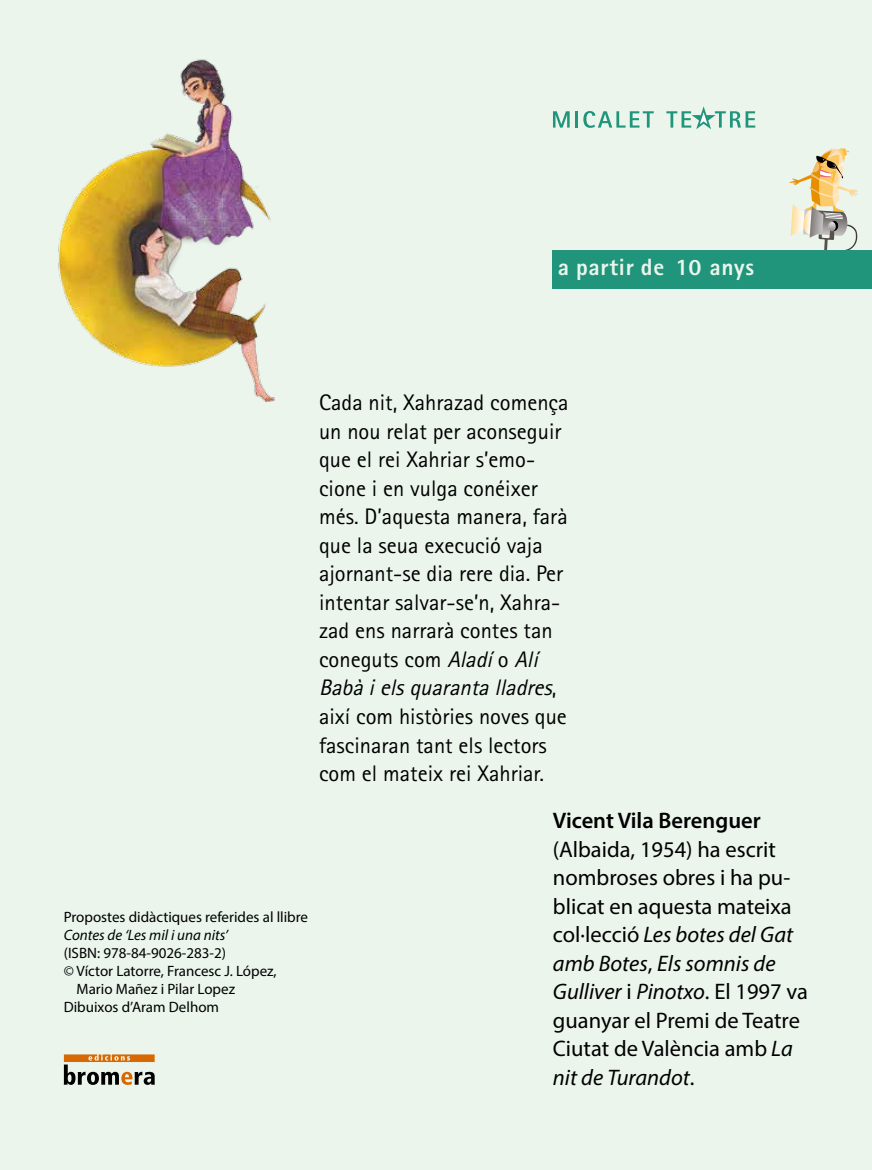
<style>
.page{position:relative;width:872px;height:1170px;background:#fff}
.page>*{position:absolute;margin:0;border:0;box-sizing:border-box;transform-origin:0 0}
.t1{font:800 23.55px "Rotis Sans Serif";letter-spacing:.03em;color:#ebf5ec}
.t2{font:22.5px/28.5px "Rotis Sans Serif Std";color:#000}
.t3{font:22.5px/28.5px "Myriad Pro";color:#000}
.t4{font:600 22.5px "Myriad Pro";color:#000}
.t5{font:15px "Myriad Pro";color:#000}
.t6{font:italic 15px "Myriad Pro";color:#000}
.s1{font-style:italic}
</style>
<div class="page">
<div style="left:0;top:0;width:872px;height:1169px;background:#ebf5ec"></div>
<div style="left:553px;top:250px;width:319px;height:39px;background:#20957c"></div>
<svg style="left:789px;top:148px;width:69px;height:102px"></svg>
<svg style="left:553px;top:111px;width:16px;height:17px"></svg>
<hr style="left:575px;top:111px;width:3px;height:17px;background:#20957c">
<svg style="left:583px;top:111px;width:70px;height:17px"></svg>
<svg style="left:666px;top:106px;width:89px;height:23px"></svg>
<svg style="left:64px;top:1054px;width:91px;height:30px"></svg>
<img style="left:58px;top:59px;width:217px;height:343px">
<p class="t1" style="left:558px;top:252px;width:198px">a partir de 10 anys</p>
<p class="t5" style="left:64px;top:907px;width:246px">Propostes didàctiques referides al llibre</p>
<p class="t6" style="left:64px;top:925px;width:166px">Contes de ‘Les mil i una nits’</p>
<p class="t5" style="left:64px;top:943px;width:164px">(ISBN: 978-84-9026-283-2)</p>
<p class="t5" style="left:64px;top:961px;width:214px">© Víctor Latorre, Francesc J. López,</p>
<p class="t5" style="left:77px;top:979px;width:160px">Mario Mañez i Pilar Lopez</p>
<p class="t5" style="left:64px;top:997px;width:157px">Dibuixos d’Aram Delhom</p>
<p class="t2" style="left:319px;top:388px;width:251px">Cada nit, Xahrazad comença un nou relat per aconseguir que el rei Xahriar s’emo&shy;cione i en vulga conéixer més. D’aquesta manera, farà que la seua execució vaja ajornant-se dia rere dia. Per intentar salvar-se’n, Xahra&shy;zad ens narrarà contes tan coneguts com <span class="s1">Aladí</span>o <span class="s1">Alí<br>Babà ielsquaranta lladres</span>, així com històries noves que fascinaran tant els lectors com el mateix rei Xahriar.</p>
<p class="t4" style="left:553px;top:806px;width:209px">Vicent Vila Berenguer</p>
<p class="t3" style="left:553px;top:834px;width:257px">(Albaida, 1954) ha escrit nombroses obres i ha pu&shy;blicat en aquesta mateixa col·lecció <span class="s1">Les botes del Gat amb Botes</span>, <span class="s1">Els somnis de<br>Gulliver</span> i <span class="s1">Pinotxo</span>. El 1997 va guanyar el Premi de Teatre<br>Ciutat de València amb <span class="s1">La nit de Turandot</span>.</p>
</div>
